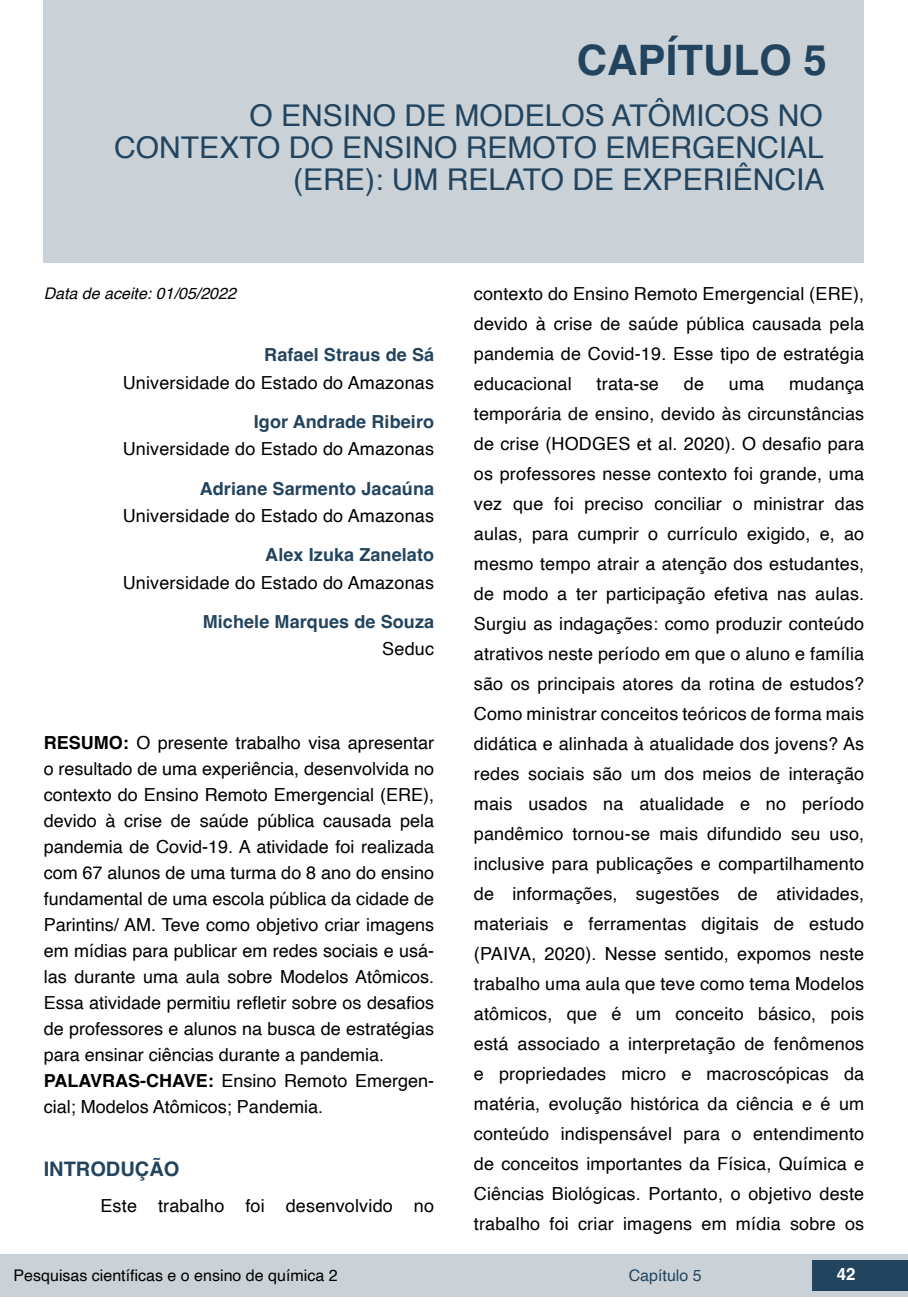
<style>
.page{position:relative;width:908px;height:1304px;background:#fff}
.page>*{position:absolute;margin:0;border:0;box-sizing:border-box;transform-origin:0 0}
.t1{font:700 42px "Helvetica";color:#23445f}
.t2{font:30px/32px "Helvetica";color:#23445f;text-align:right}
.t3{font:700 20px "Helvetica";color:#23445f}
.t4{font:18px/30px "Helvetica";color:#000;text-align:justify}
.t5{font:700 18px "Helvetica";letter-spacing:.005em;color:#23445f}
.t6{font:700 16.8px "Helvetica";color:#fff}
.t7{font:16px "Helvetica";color:#000}
.t8{font:italic 16px "Helvetica";color:#000}
.t9{font:16px "Helvetica";color:#23445f}
.s1{font-weight:700}
</style>
<div class="page">
<div style="left:0;top:1254px;width:906px;height:43px;background:#cad2d7"></div>
<div style="left:812px;top:1261px;width:95px;height:30px;background:#23445f"></div>
<div style="left:44px;top:0;width:819px;height:263px;background:#cad2d7"></div>
<h1 class="t1" style="left:576px;top:35px;width:251px">CAPÍTULO 5</h1>
<h2 class="t2" style="left:114px;top:101px;width:711px">O ENSINO DE MODELOS ATÔMICOS NO<br>CONTEXTO DO ENSINO REMOTO EMERGENCIAL (ERE): UM RELATO DE EXPERIÊNCIA</h2>
<p class="t8" style="left:44px;top:280px;width:194px">Data de aceite: 01/05/2022</p>
<p class="t5" style="left:264px;top:344px;width:171px">Rafael Straus de Sá</p>
<p class="t4" style="left:123px;top:368px;width:313px">Universidade do Estado do Amazonas</p>
<p class="t5" style="left:254px;top:411px;width:182px">Igor Andrade Ribeiro</p>
<p class="t4" style="left:123px;top:435px;width:313px">Universidade do Estado do Amazonas</p>
<p class="t5" style="left:200px;top:477px;width:236px">Adriane Sarmento Jacaúna</p>
<p class="t4" style="left:123px;top:501px;width:313px">Universidade do Estado do Amazonas</p>
<p class="t5" style="left:265px;top:544px;width:170px">Alex Izuka Zanelato</p>
<p class="t4" style="left:123px;top:568px;width:313px">Universidade do Estado do Amazonas</p>
<p class="t5" style="left:203px;top:611px;width:233px">Michele Marques de Souza</p>
<p class="t4" style="left:382px;top:635px;width:53px">Seduc</p>
<p class="t4" style="left:44px;top:731px;width:392px;line-height:26px;text-align:left"><span class="s1">RESUMO:</span> O presente trabalho visa apresentar o resultado de uma experiência, desenvolvida no contexto do Ensino Remoto Emergencial (ERE), devido à crise de saúde pública causada pela pandemia de Covid-19. A atividade foi realizada com 67 alunos de uma turma do 8 ano do ensino fundamental de uma escola pública da cidade de Parintins/ AM. Teve como objetivo criar imagens em mídias para publicar em redes sociais e usá&shy;las durante uma aula sobre Modelos Atômicos.<br>Essa atividade permitiu refletir sobre os desafios de professores e alunos na busca de estratégias para ensinar ciências durante a pandemia.<br><span class="s1">PALAVRAS-CHAVE:</span> Ensino Remoto Emergen&shy;cial; Modelos Atômicos; Pandemia.</p>
<p class="t3" style="left:44px;top:1157px;width:137px">INTRODUÇÃO</p>
<p class="t4" style="left:100px;top:1191px;width:335px">Este trabalho foi desenvolvido no</p>
<p class="t4" style="left:473px;top:279px;width:392px">contexto do Ensino Remoto Emergencial (ERE), devido à crise de saúde pública causada pela pandemia de Covid-19. Esse tipo de estratégia educacional</p>
<p class="t4" style="left:473px;top:369px;width:392px;text-indent:315px">mudança temporária de ensino, devido às circunstâncias de crise (HODGES et al. 2020). O desafio para os professores nesse contexto foi grande, uma vez que foi preciso conciliar o ministrar das aulas, para cumprir o currículo exigido, e, ao mesmo tempo atrair a atenção dos estudantes, de modo a ter participação efetiva nas aulas.<br>Surgiu as indagações: como produzir conteúdo atrativos neste período em que o aluno e família são os principais atores da rotina de estudos?<br>Como ministrar conceitos teóricos de forma mais didática e alinhada à atualidade dos jovens? As redes sociais são um dos meios de interação mais usados na atualidade e no período pandêmico tornou-se mais difundido seu uso, inclusive para publicações e compartilhamento de informações, sugestões de atividades, materiais e ferramentas digitais de estudo (PAIVA, 2020). Nesse sentido, expomos neste trabalho uma aula que teve como tema Modelos atômicos, que é um conceito básico, pois está associado a interpretação de fenômenos e propriedades micro e macroscópicas da matéria, evolução histórica da ciência e é um conteúdo indispensável para o entendimento de conceitos importantes da Física, Química e Ciências Biológicas. Portanto, o objetivo deste trabalho foi criar imagens em mídia sobre os</p>
<p class="t4" style="left:596px;top:369px;width:64px">trata-se</p>
<p class="t4" style="left:683px;top:369px;width:22px">de</p>
<p class="t4" style="left:728px;top:369px;width:37px">uma</p>
<p class="t7" style="left:14px;top:1263px;width:325px">Pesquisas científicas e o ensino de química 2</p>
<p class="t9" style="left:628px;top:1263px;width:74px">Capítulo 5</p>
<p class="t6" style="left:836px;top:1264px;width:20px">42</p>
</div>
